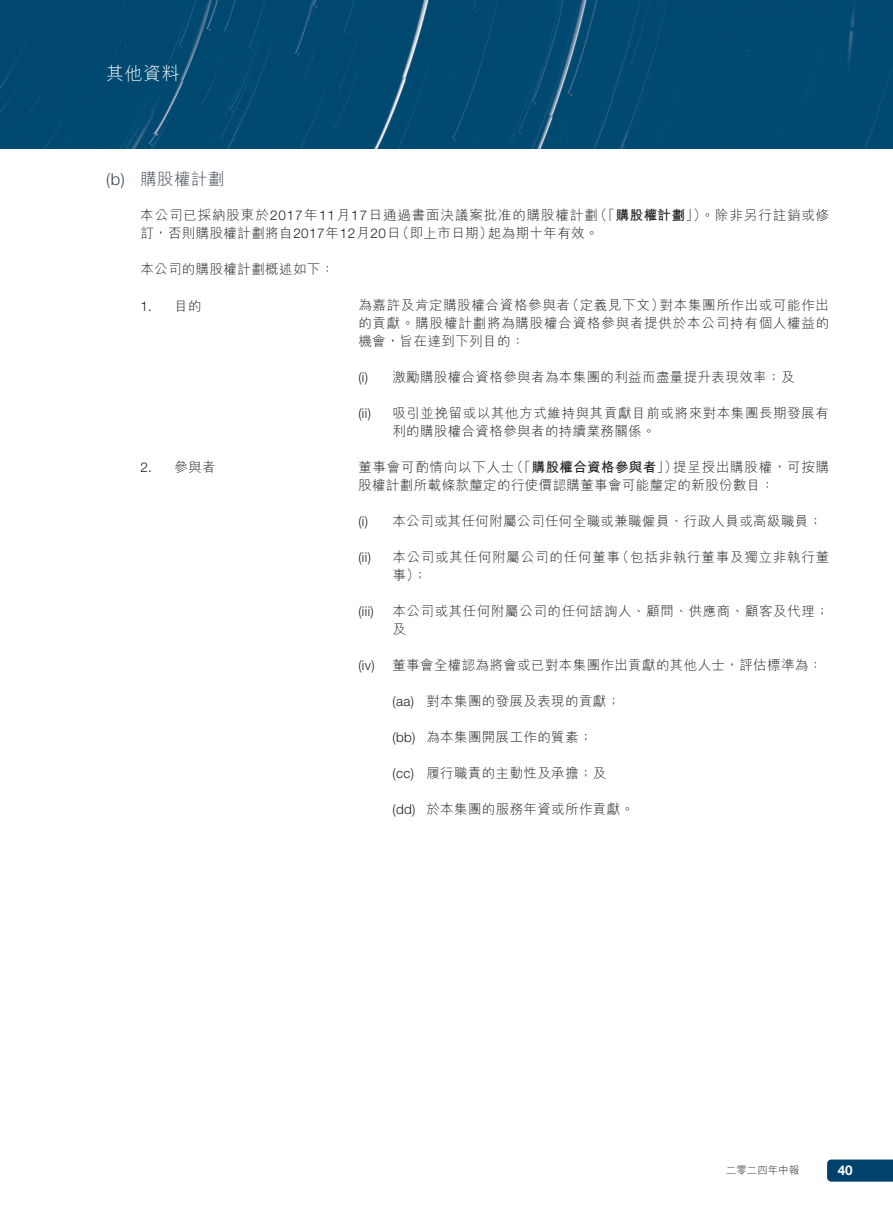
<style>
.page{position:relative;width:893px;height:1212px;background:#fff}
.page>*{position:absolute;margin:0;border:0;box-sizing:border-box;transform-origin:0 0}
.t1{font:300 18px "M Hei HK";color:#fff}
.t2{font:300 16.5px "M Hei HK";letter-spacing:.03em;color:#3d4554}
.t3{font:300 16.5px "Helvetica Neue LT Std";color:#3d4554}
.t4{font:300 13.5px "M Hei HK";letter-spacing:.03em;color:#231f20}
.t5{font:300 13.5px/18px "M Hei HK";letter-spacing:.06em;color:#231f20}
.t6{font:300 13.5px/18px "M Hei HK";letter-spacing:.065em;color:#231f20;text-align:right}
.t7{font:300 13.5px "Helvetica Neue LT Std";letter-spacing:.03em;color:#231f20}
.t8{font:300 13.5px "M Hei HK";letter-spacing:.05em;color:#231f20}
.t9{font:300 13.5px "M Hei HK";letter-spacing:.055em;color:#231f20}
.t10{font:700 13.5px "M Hei HK";letter-spacing:.025em;color:#231f20}
.t11{font:700 13.5px "Helvetica Neue LT Std";color:#fff}
.t12{font:300 10.5px "M Hei HK";color:#231f20}
.s1{font-weight:700}
.s2{font-family:"Helvetica Neue LT Std"}
.s3{font-weight:300}
</style>
<div class="page">
<svg style="left:827px;top:1159px;width:66px;height:22px"></svg>
<div style="left:0;top:0;width:893px;height:149px;background:#004971"></div>
<h1 class="t1" style="left:106px;top:64px;width:75px">其他資料</h1>
<p class="t3" style="left:106px;top:169px;width:20px">b( )</p>
<p class="t2" style="left:140px;top:170px;width:86px">購股權計劃</p>
<p class="t6" style="left:594px;top:206px;width:237px">（「<span class="s1">購股權計劃</span>」）。除非另行註銷或修</p>
<p class="t6" style="left:140px;top:206px;width:460px">本公司已採納股東於<span class="s2">2017</span>年<span class="s2">11</span>月<span class="s2">17</span>日通過書面決議案批准的購股權計劃起為期十年有效。</p>
<p class="t4" style="left:396px;top:226px;width:98px">（即上市日期）</p>
<p class="t4" style="left:140px;top:226px;width:262px">訂，否則購股權計劃將自<span class="s2">2017</span>年<span class="s2">12</span>月<span class="s2">20</span>日</p>
<p class="t4" style="left:140px;top:262px;width:195px">本公司的購股權計劃概述如下：</p>
<p class="t7" style="left:140px;top:298px;width:13px">1.</p>
<p class="t4" style="left:174px;top:299px;width:29px">目的</p>
<p class="t7" style="left:140px;top:459px;width:13px">2.</p>
<p class="t4" style="left:174px;top:460px;width:43px">參與者</p>
<p class="t8" style="left:358px;top:298px;width:213px">為嘉許及肯定購股權合資格參與者</p>
<p class="t4" style="left:566px;top:298px;width:100px">（定義見下文）</p>
<p class="t8" style="left:660px;top:298px;width:171px">對本集團所作出或可能作出</p>
<p class="t5" style="left:358px;top:314px;width:472px">的貢獻。購股權計劃將為購股權合資格參與者提供於本公司持有個人權益的機會，旨在達到下列目的：</p>
<p class="t4" style="left:392px;top:370px;width:404px">激勵購股權合資格參與者為本集團的利益而盡量提升表現效率；及</p>
<p class="t7" style="left:358px;top:369px;width:11px">) i(</p>
<p class="t7" style="left:358px;top:405px;width:14px">i i( )</p>
<p class="t4" style="left:392px;top:406px;width:438px">吸引並挽留或以其他方式維持與其貢獻目前或將來對本集團長期發展有</p>
<p class="t4" style="left:392px;top:424px;width:265px">利的購股權合資格參與者的持續業務關係。</p>
<p class="t10" style="left:510px;top:457px;width:169px"><span class="s3">（「</span>購股權合資格參與者<span class="s3">」）</span></p>
<p class="t9" style="left:358px;top:460px;width:158px">董事會可酌情向以下人士</p>
<p class="t9" style="left:673px;top:460px;width:158px">提呈授出購股權，可按購</p>
<p class="t4" style="left:358px;top:478px;width:417px">股權計劃所載條款釐定的行使價認購董事會可能釐定的新股份數目：</p>
<p class="t4" style="left:392px;top:514px;width:431px">本公司或其任何附屬公司任何全職或兼職僱員、行政人員或高級職員;</p>
<p class="t7" style="left:358px;top:513px;width:11px">) i(</p>
<p class="t7" style="left:358px;top:549px;width:14px">i i( )</p>
<p class="t7" style="left:358px;top:603px;width:17px">(iii)</p>
<p class="t7" style="left:358px;top:657px;width:18px">i v( )</p>
<p class="t5" style="left:616px;top:548px;width:215px">（包括非執行董事及獨立非執行董</p>
<p class="t5" style="left:392px;top:548px;width:229px">本公司或其任何附屬公司的任何董事</p>
<p class="t4" style="left:392px;top:568px;width:36px">事 ;(</p>
<p class="t4" style="left:392px;top:604px;width:438px">本公司或其任何附屬公司的任何諮詢人、顧問、供應商、顧客及代理;</p>
<p class="t4" style="left:392px;top:622px;width:15px">及</p>
<p class="t4" style="left:392px;top:658px;width:431px">董事會全權認為將會或已對本集團作出貢獻的其他人士，評估標準為：</p>
<p class="t7" style="left:392px;top:693px;width:23px">(aa)</p>
<p class="t4" style="left:426px;top:694px;width:195px">對本集團的發展及表現的貢獻;</p>
<p class="t7" style="left:392px;top:729px;width:25px">(bb)</p>
<p class="t4" style="left:426px;top:730px;width:168px">為本集團開展工作的質素;</p>
<p class="t7" style="left:392px;top:765px;width:23px">(cc)</p>
<p class="t4" style="left:426px;top:766px;width:182px">履行職責的主動性及承擔；及</p>
<p class="t7" style="left:392px;top:801px;width:25px">(dd)</p>
<p class="t4" style="left:426px;top:802px;width:209px">於本集團的服務年資或所作貢獻。</p>
<p class="t12" style="left:726px;top:1165px;width:75px">二零二四年中報</p>
<p class="t11" style="left:838px;top:1162px;width:17px">40</p>
</div>
